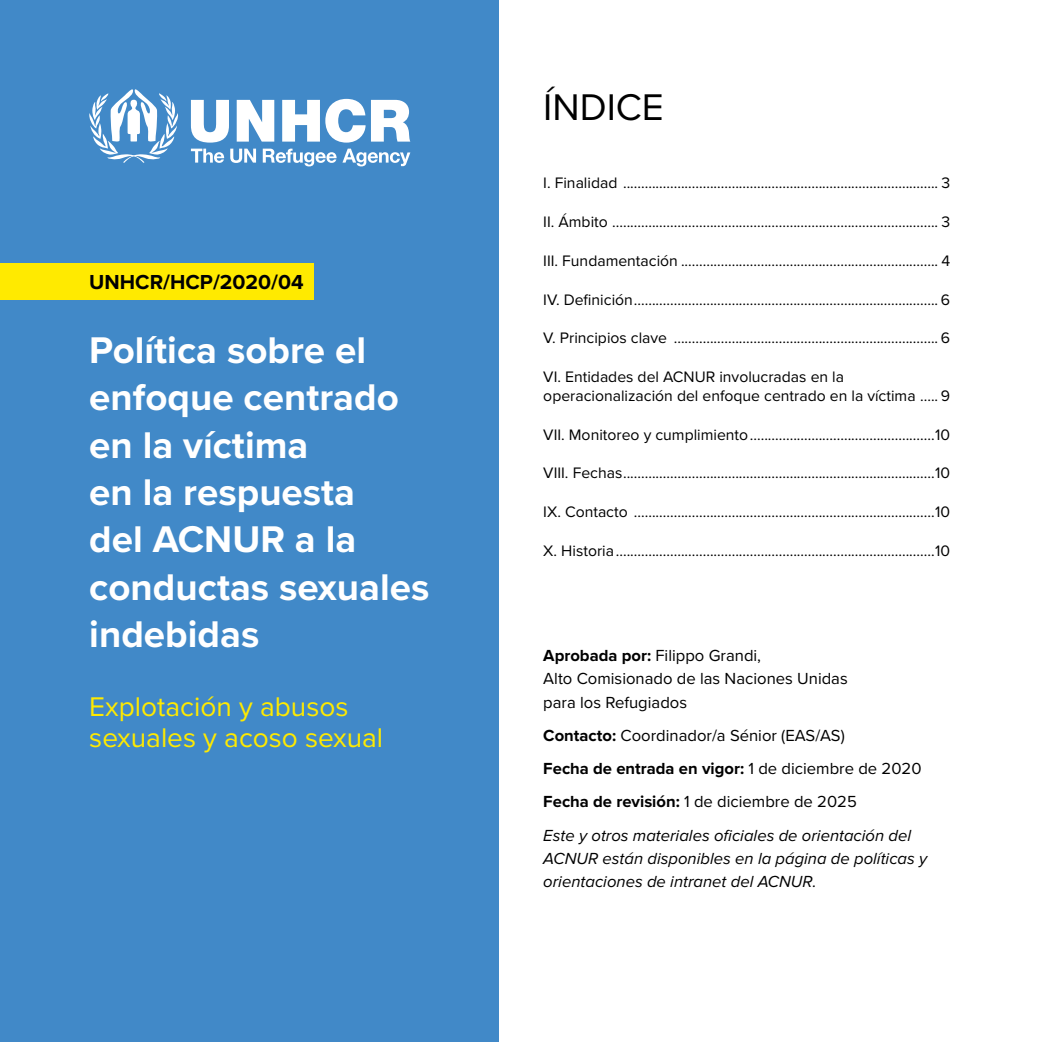
<style>
.page{position:relative;width:1042px;height:1042px;background:#fff}
.page>*{position:absolute;margin:0;border:0;box-sizing:border-box;transform-origin:0 0}
.t1{font:700 38.5px/47.2px "Proxima Nova";color:#fff}
.t2{font:38.5px "Proxima Nova";color:#000}
.t3{font:28px/31.5px "Proxima Nova";color:#ffea00}
.t4{font:700 21px "Proxima Nova";color:#000}
.t5{font:16.62px/33.2px "Proxima Nova";color:#000}
.t6{font:italic 16.62px/23.3px "Proxima Nova";color:#000}
.t7{font:15.75px/18.9px "Proxima Nova";color:#000}
.s1{font-weight:700}
.s2{font-style:italic}
</style>
<div class="page">
<div style="left:0;top:0;width:499px;height:1042px;background:#4189c8"></div>
<div style="left:0;top:263px;width:313px;height:36px;background:#ffea00"></div>
<svg style="left:89px;top:89px;width:89px;height:74px"></svg>
<svg style="left:191px;top:100px;width:38px;height:43px"></svg>
<svg style="left:237px;top:100px;width:37px;height:42px"></svg>
<svg style="left:282px;top:99px;width:83px;height:44px"></svg>
<svg style="left:371px;top:100px;width:39px;height:42px"></svg>
<svg style="left:191px;top:149px;width:33px;height:14px"></svg>
<svg style="left:230px;top:149px;width:26px;height:14px"></svg>
<svg style="left:263px;top:149px;width:147px;height:17px"></svg>
<h3 class="t4" style="left:89px;top:270px;width:216px">UNHCR/HCP/2020/04</h3>
<h1 class="t1" style="left:89px;top:328px;width:342px">Política sobre el enfoque centrado en la víctima<br>en la respuesta<br>del ACNUR a la conductas sexuales indebidas</h1>
<h2 class="t3" style="left:89px;top:691px;width:295px">Explotación y abusos sexuales y acoso sexual</h2>
<h1 class="t2" style="left:543px;top:84px;width:122px">ÍNDICE</h1>
<p class="t7" style="left:543px;top:174px;width:408px">I. Finalidad ....................................................................................... 3</p>
<p class="t7" style="left:543px;top:213px;width:408px">II. Ámbito .......................................................................................... 3</p>
<p class="t7" style="left:543px;top:251px;width:408px">III. Fundamentación ....................................................................... 4</p>
<p class="t7" style="left:543px;top:290px;width:408px">IV. Definición.................................................................................... 6</p>
<p class="t7" style="left:543px;top:329px;width:408px">V. Principios clave ......................................................................... 6</p>
<p class="t7" style="left:543px;top:368px;width:408px">VI. Entidades del ACNUR involucradas en la operacionalización del enfoque centrado en la víctima ..... 9</p>
<p class="t7" style="left:543px;top:425px;width:408px">VII. Monitoreo y cumplimiento...................................................10</p>
<p class="t7" style="left:543px;top:464px;width:408px">VIII. Fechas......................................................................................10</p>
<p class="t7" style="left:543px;top:503px;width:408px">IX. Contacto ...................................................................................10</p>
<p class="t7" style="left:543px;top:541px;width:408px">X. Historia........................................................................................10</p>
<p class="t5" style="left:543px;top:644px;width:306px;line-height:23.3px"><span class="s1">Aprobada por:</span> Filippo Grandi,<br>Alto Comisionado de las Naciones Unidas para los Refugiados</p>
<p class="t5" style="left:543px;top:719px;width:380px"><span class="s1">Contacto:</span> Coordinador/a Sénior (EAS/AS)<br><span class="s1">Fecha de entrada en vigor:</span> 1 de diciembre de 2020<br><span class="s1">Fecha de revisión:</span> 1 de diciembre de 2025<br><span class="s2">Este y otros materiales oficiales de orientación del</span></p>
<p class="t6" style="left:543px;top:847px;width:385px">ACNUR están disponibles en la página de políticas y orientaciones de intranet del ACNUR.</p>
</div>
